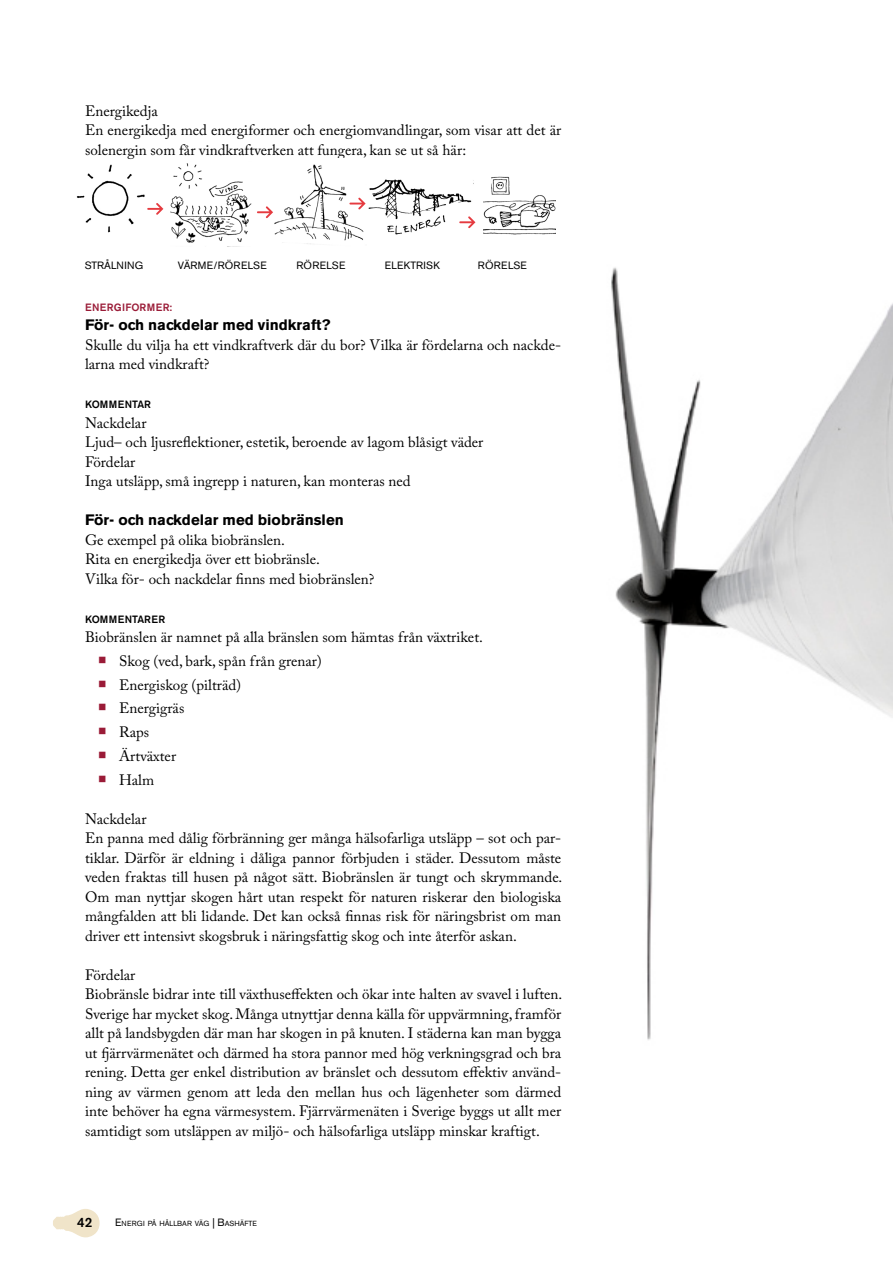
<style>
.page{position:relative;width:893px;height:1263px;background:#fff}
.page>*{position:absolute;margin:0;border:0;box-sizing:border-box;transform-origin:0 0}
.t1{font:15px/19.5px "Adobe Caslon Pro";color:#000}
.t2{font:700 15px "Akzidenz Grotesk BE";color:#000}
.t3{font:500 13.5px "Akzidenz Grotesk BE";color:#000}
.t4{font:10.5px "Akzidenz Grotesk BE";letter-spacing:.02em;color:#000}
.t5{font:500 10.5px "Akzidenz Grotesk BE";letter-spacing:.04em;color:#9a1b37}
.t6{font:500 10.5px "Akzidenz Grotesk BE";letter-spacing:.02em;color:#000}
.t7{font:10.5px "Akzidenz Grotesk BE";color:#000}
.t8{font:500 10.5px "Akzidenz Grotesk BE";color:#000}
.t9{font:7.35px "Akzidenz Grotesk BE";color:#000}
.s1{font-size:10.5px}
</style>
<div class="page">
<svg style="left:53px;top:1209px;width:47px;height:28px"></svg>
<img style="left:368px;top:179px;width:108px;height:56px">
<img style="left:266px;top:164px;width:98px;height:80px">
<img style="left:170px;top:163px;width:82px;height:80px">
<img style="left:484px;top:176px;width:71px;height:59px">
<img style="left:76px;top:164px;width:69px;height:69px">
<svg style="left:147px;top:203px;width:16px;height:12px"></svg>
<svg style="left:257px;top:206px;width:16px;height:12px"></svg>
<svg style="left:349px;top:198px;width:17px;height:12px"></svg>
<svg style="left:459px;top:216px;width:16px;height:12px"></svg>
<img style="left:611px;top:267px;width:282px;height:773px">
<p class="t1" style="left:85px;top:101px;width:478px">Energikedja<br>En energikedja med energiformer och energiomvandlingar, som visar att det är solenergin som får vindkraftverken att fungera, kan se ut så här:</p>
<p class="t7" style="left:85px;top:259px;width:80px">STRÅLN IN G V</p>
<p class="t4" style="left:184px;top:259px;width:75px">ÄRME/RÖRELSE</p>
<p class="t4" style="left:296px;top:259px;width:75px">RÖRELSE E</p>
<p class="t4" style="left:392px;top:259px;width:43px">LEKTRISK</p>
<p class="t4" style="left:478px;top:259px;width:43px">RÖRELSE</p>
<p class="t5" style="left:85px;top:300px;width:89px">ENERGIFORMER:</p>
<p class="t2" style="left:85px;top:316px;width:247px">För- och nackdelar med vindkraft?</p>
<p class="t1" style="left:85px;top:335px;width:478px">Skulle du vilja ha ett vindkraftverk där du bor? Vilka är fördelarna och nackde&shy;larna med vindkraft?</p>
<p class="t8" style="left:85px;top:398px;width:67px">KOMMENTAR</p>
<p class="t1" style="left:85px;top:413px;width:400px">Nackdelar<br>Ljud– och ljusreflektioner, estetik, beroende av lagom blåsigt väder Fördelar<br>Inga utsläpp, små ingrepp i naturen, kan monteras ned</p>
<p class="t2" style="left:85px;top:511px;width:260px">För- och nackdelar med biobränslen</p>
<p class="t1" style="left:85px;top:530px;width:291px">Ge exempel på olika biobränslen.<br>Rita en energikedja över ett biobränsle.<br>Vilka för- och nackdelar finns med biobränslen?</p>
<p class="t6" style="left:85px;top:612px;width:82px">KOMMENTARER</p>
<p class="t1" style="left:119px;top:625px;width:365px;line-height:23.7px;text-indent:-34px">Biobränslen är namnet på alla bränslen som hämtas från växtriket.<br>Skog (ved, bark, spån från grenar)<br>Energiskog (pilträd)<br>Energigräs<br>Raps<br>Ärtväxter<br>Halm</p>
<p class="t1" style="left:85px;top:809px;width:479px">Nackdelar<br>En panna med dålig förbränning ger många hälsofarliga utsläpp – sot och par&shy;tiklar. Därför är eldning i dåliga pannor förbjuden i städer. Dessutom måste veden fraktas till husen på något sätt. Biobränslen är tungt och skrymmande.<br>Om man nyttjar skogen hårt utan respekt för naturen riskerar den biologiska mångfalden att bli lidande. Det kan också finnas risk för näringsbrist om man driver ett intensivt skogsbruk i näringsfattig skog och inte återför askan.</p>
<p class="t1" style="left:85px;top:965px;width:479px">Fördelar<br>Biobränsle bidrar inte till växthuseffekten och ökar inte halten av svavel i luften.<br>Sverige har mycket skog. Många utnyttjar denna källa för uppvärmning, framför allt på landsbygden där man har skogen in på knuten. I städerna kan man bygga ut fjärrvärmenätet och därmed ha stora pannor med hög verkningsgrad och bra rening. Detta ger enkel distribution av bränslet och dessutom effektiv använd&shy;ning av värmen genom att leda den mellan hus och lägenheter som därmed inte behöver ha egna värmesystem. Fjärrvärmenäten i Sverige byggs ut allt mer samtidigt som utsläppen av miljö- och hälsofarliga utsläpp minskar kraftigt.</p>
<p class="t3" style="left:77px;top:1214px;width:17px">42</p>
<p class="t9" style="left:115px;top:1219px;width:142px"><span class="s1">E</span>NERGI PÅ HÅLLBAR VÄG <span class="s1">| B</span>ASHÄFTE</p>
</div>
